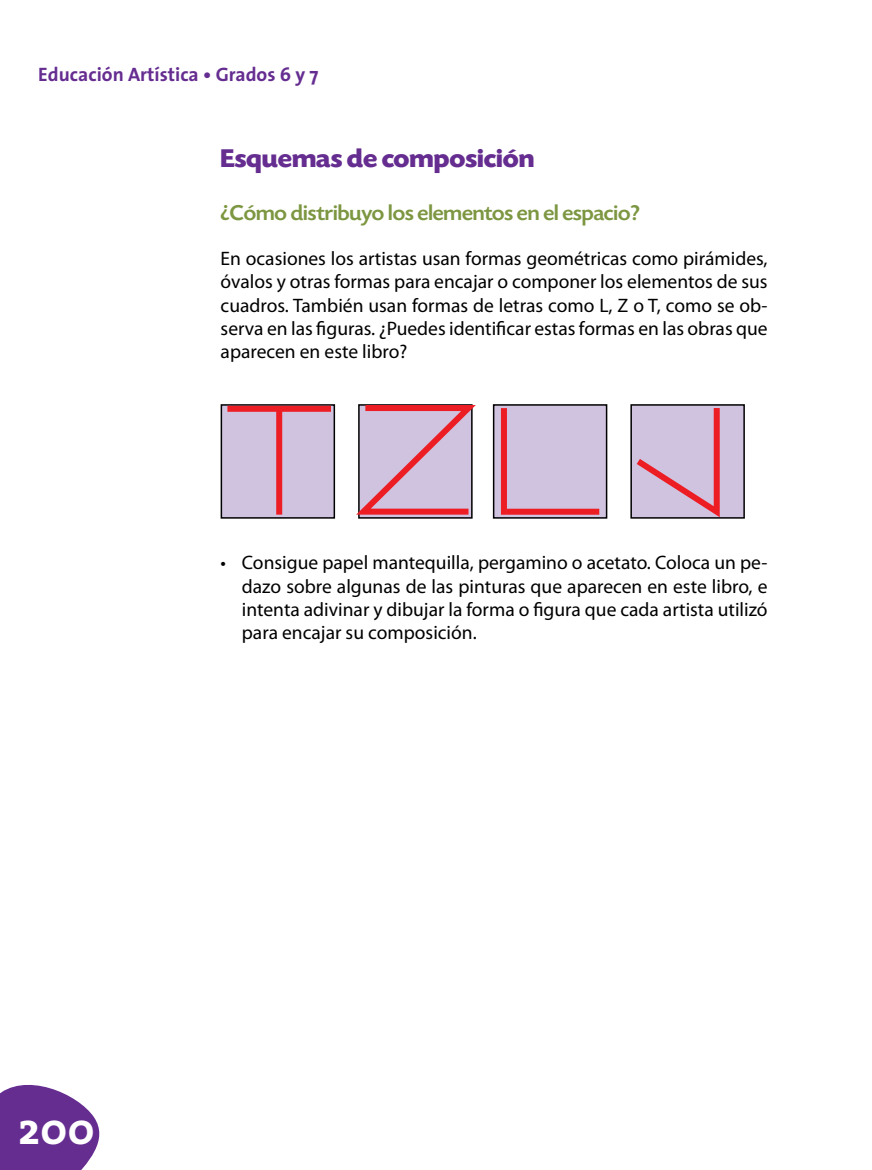
<style>
.page{position:relative;width:872px;height:1170px;background:#fff}
.page>*{position:absolute;margin:0;border:0;box-sizing:border-box;transform-origin:0 0}
.t1{font:700 45px "The Serif";color:#fff}
.t2{font:700 27px "Today SHOP";color:#662d91;scale:1.06 1}
.t3{font:500 22.5px "Today SHOP";color:#7c9641;scale:1.06 1}
.t4{font:19.5px/23.4px "Myriad Pro";color:#000;text-align:justify}
.t5{font:700 19.5px "The Sans";color:#662d91}
</style>
<div class="page">
<div style="left:221px;top:405px;width:113px;height:113px;background:#d0c3e0"></div>
<div style="left:221px;top:404px;width:114px;height:114px;border:2px solid #000"></div>
<div style="left:493px;top:405px;width:113px;height:113px;background:#d0c3e0"></div>
<div style="left:493px;top:404px;width:114px;height:114px;border:2px solid #000"></div>
<div style="left:631px;top:405px;width:113px;height:113px;background:#d0c3e0"></div>
<div style="left:630px;top:404px;width:115px;height:114px;border:2px solid #000"></div>
<div style="left:227px;top:406px;width:104px;height:6px;background:#ed1d24"></div>
<div style="left:507px;top:508px;width:92px;height:6px;background:#ed1d24"></div>
<div style="left:276px;top:408px;width:6px;height:106px;background:#ed1d24"></div>
<div style="left:501px;top:408px;width:6px;height:106px;background:#ed1d24"></div>
<svg style="left:356px;top:404px;width:120px;height:113px;background:#d2a7be"></svg>
<svg style="left:630px;top:404px;width:92px;height:115px"></svg>
<svg style="left:0;top:1085px;width:100px;height:84px;background:#7b49a0"></svg>
<p class="t5" style="left:38px;top:58px;width:281px">Educación Artística • Grados 6 y 7</p>
<h2 class="t2" style="left:221px;top:145px;width:298px">Esquemas de composición</h2>
<p class="t3" style="left:221px;top:201px;width:397px">¿Cómo distribuyo los elementos en el espacio?</p>
<p class="t4" style="left:221px;top:246px;width:548px">En ocasiones los artistas usan formas geométricas como pirámides, óvalos y otras formas para encajar o componer los elementos de sus cuadros. También usan formas de letras como L, Z o T, como se ob&shy;serva en las figuras. ¿Puedes identificar estas formas en las obras que aparecen en este libro?</p>
<p class="t4" style="left:242px;top:550px;width:527px;text-indent:-21px">• Consigue papel mantequilla, pergamino o acetato. Coloca un pe&shy;dazo sobre algunas de las pinturas que aparecen en este libro, e intenta adivinar y dibujar la forma o figura que cada artista utilizó para encajar su composición.</p>
<h1 class="t1" style="left:18px;top:1091px;width:78px">200</h1>
</div>
